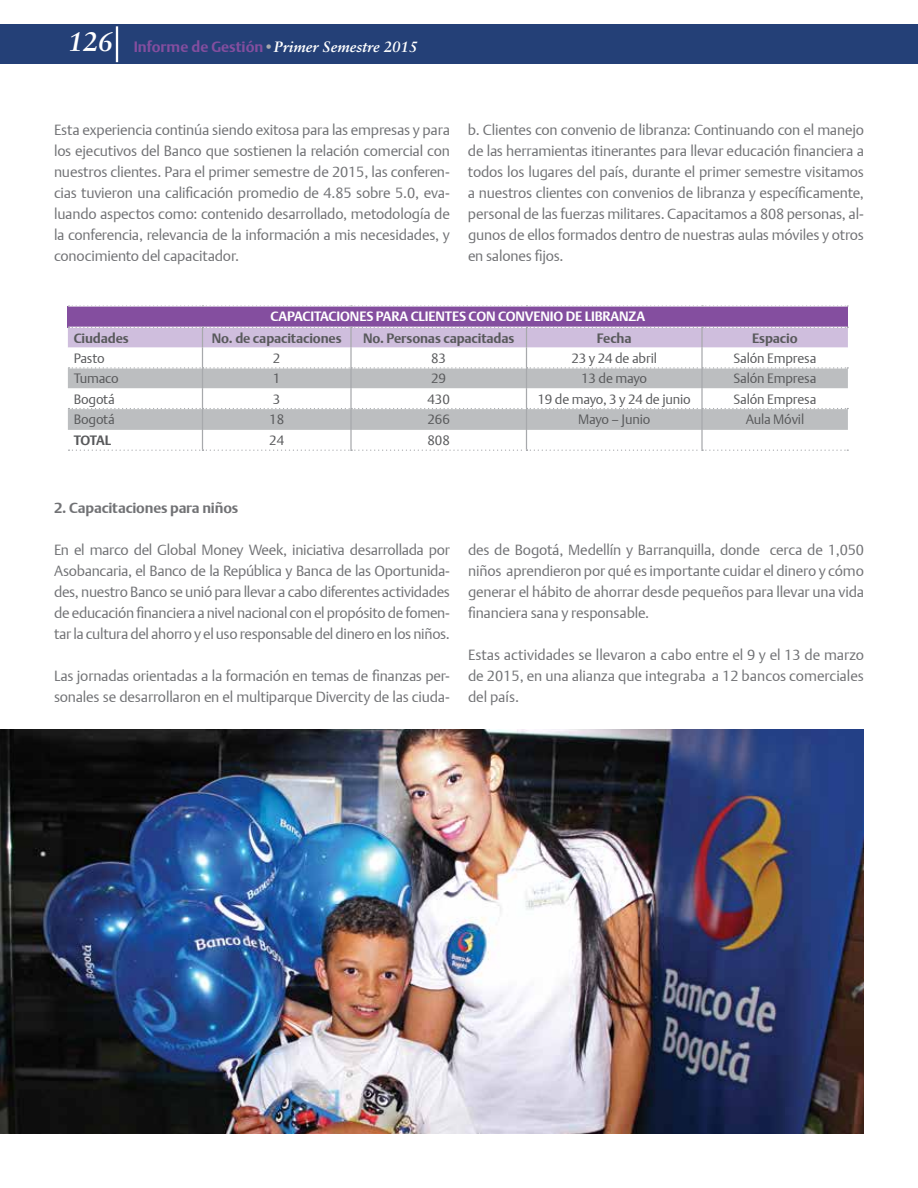
<style>
.page{position:relative;width:918px;height:1188px;background:#fff}
.page>*{position:absolute;margin:0;border:0;box-sizing:border-box;transform-origin:0 0}
.t1{font:italic 700 15px "Sabon LT Std";color:#fff}
.t2{font:14.7px/21px "DTL Argo T Light";letter-spacing:-.01em;color:#717275;text-align:justify}
.t3{font:700 14.7px "DTL Argo T";letter-spacing:-.01em;color:#717275}
.t4{font:13.5px "DTL Argo T Light";letter-spacing:-.01em;color:#58595b}
.t5{font:700 13.5px "DTL Argo T";letter-spacing:-.01em;color:#58595b}
.t6{font:700 13.5px "DTL Argo T";letter-spacing:-.01em;color:#fff}
.s1{font-size:27px}
.s2{font-family:"DTL Argo T";font-style:normal;color:#844e9f}
.s3{font-family:"DTL Argo T";font-style:normal;color:#a7a9ac}
</style>
<div class="page">
<div style="left:0;top:24px;width:918px;height:39px;background:#244077"></div>
<hr style="left:116px;top:26px;width:2px;height:36px;background:#fff">
<div style="left:68px;top:306px;width:780px;height:21px;background:#844e9f"></div>
<svg style="left:69px;top:305px;width:779px;height:2px"></svg>
<svg style="left:68px;top:327px;width:780px;height:124px"></svg>
<img style="left:0;top:729px;width:864px;height:405px">
<p class="t1" style="left:68px;top:38px;width:351px"><span class="s1">126</span> <span class="s2">Informe de Gestión</span><span class="s3">•</span>Primer Semestre 2015</p>
<p class="t2" style="left:54px;top:119px;width:398px">Esta experiencia continúa siendo exitosa para las empresas y para los ejecutivos del Banco que sostienen la relación comercial con nuestros clientes. Para el primer semestre de 2015, las conferen&shy;cias tuvieron una calificación promedio de 4.85 sobre 5.0, eva&shy;luando aspectos como: contenido desarrollado, metodología de la conferencia, relevancia de la información a mis necesidades, y conocimiento del capacitador.</p>
<p class="t2" style="left:468px;top:119px;width:398px">b. Clientes con convenio de libranza: Continuando con el manejo de las herramientas itinerantes para llevar educación financiera a todos los lugares del país, durante el primer semestre visitamos a nuestros clientes con convenios de libranza y específicamente, personal de las fuerzas militares. Capacitamos a 808 personas, al&shy;gunos de ellos formados dentro de nuestras aulas móviles y otros en salones fijos.</p>
<p class="t6" style="left:270px;top:309px;width:377px">CAPACITACIONES PARA CLIENTES CON CONVENIO DE LIBRANZA</p>
<p class="t5" style="left:74px;top:330px;width:57px">Ciudades</p>
<p class="t5" style="left:212px;top:330px;width:131px">No. de capacitaciones</p>
<p class="t5" style="left:363px;top:330px;width:153px">No. Personas capacitadas</p>
<p class="t5" style="left:597px;top:330px;width:36px">Fecha</p>
<p class="t5" style="left:752px;top:330px;width:47px">Espacio</p>
<p class="t4" style="left:74px;top:350px;width:32px">Pasto</p>
<p class="t4" style="left:273px;top:350px;width:9px">2</p>
<p class="t4" style="left:431px;top:350px;width:16px">83</p>
<p class="t4" style="left:572px;top:350px;width:87px">23 y 24 de abril</p>
<p class="t4" style="left:733px;top:350px;width:84px">Salón Empresa</p>
<p class="t4" style="left:74px;top:370px;width:47px">Tumaco</p>
<p class="t4" style="left:273px;top:370px;width:9px">1</p>
<p class="t4" style="left:431px;top:370px;width:16px">29</p>
<p class="t4" style="left:581px;top:370px;width:67px">13 de mayo</p>
<p class="t4" style="left:733px;top:370px;width:84px">Salón Empresa</p>
<p class="t4" style="left:74px;top:391px;width:43px">Bogotá</p>
<p class="t4" style="left:273px;top:391px;width:9px">3</p>
<p class="t4" style="left:428px;top:391px;width:24px">430</p>
<p class="t4" style="left:538px;top:391px;width:155px">19 de mayo, 3 y 24 de junio</p>
<p class="t4" style="left:733px;top:391px;width:84px">Salón Empresa</p>
<p class="t4" style="left:74px;top:411px;width:43px">Bogotá</p>
<p class="t4" style="left:269px;top:411px;width:16px">18</p>
<p class="t4" style="left:428px;top:411px;width:24px">266</p>
<p class="t4" style="left:578px;top:411px;width:74px">Mayo – Junio</p>
<p class="t4" style="left:746px;top:411px;width:60px">Aula Móvil</p>
<p class="t5" style="left:74px;top:432px;width:39px">TOTAL</p>
<p class="t4" style="left:269px;top:432px;width:16px">24</p>
<p class="t4" style="left:428px;top:432px;width:24px">808</p>
<p class="t3" style="left:54px;top:499px;width:186px">2. Capacitaciones para niños</p>
<p class="t2" style="left:54px;top:539px;width:398px">En el marco del Global Money Week, iniciativa desarrollada por Asobancaria, el Banco de la República y Banca de las Oportunida&shy;des, nuestro Banco se unió para llevar a cabo diferentes actividades de educación financiera a nivel nacional con el propósito de fomen&shy;tar la cultura del ahorro y el uso responsable del dinero en los niños.</p>
<p class="t2" style="left:54px;top:665px;width:398px">Las jornadas orientadas a la formación en temas de finanzas per&shy;sonales se desarrollaron en el multiparque Divercity de las ciuda-</p>
<p class="t2" style="left:468px;top:539px;width:397px">des de Bogotá, Medellín y Barranquilla, donde cerca de 1,050 niños aprendieron por qué es importante cuidar el dinero y cómo generar el hábito de ahorrar desde pequeños para llevar una vida financiera sana y responsable.</p>
<p class="t2" style="left:468px;top:644px;width:397px">Estas actividades se llevaron a cabo entre el 9 y el 13 de marzo de 2015, en una alianza que integraba a 12 bancos comerciales del país.</p>
</div>
